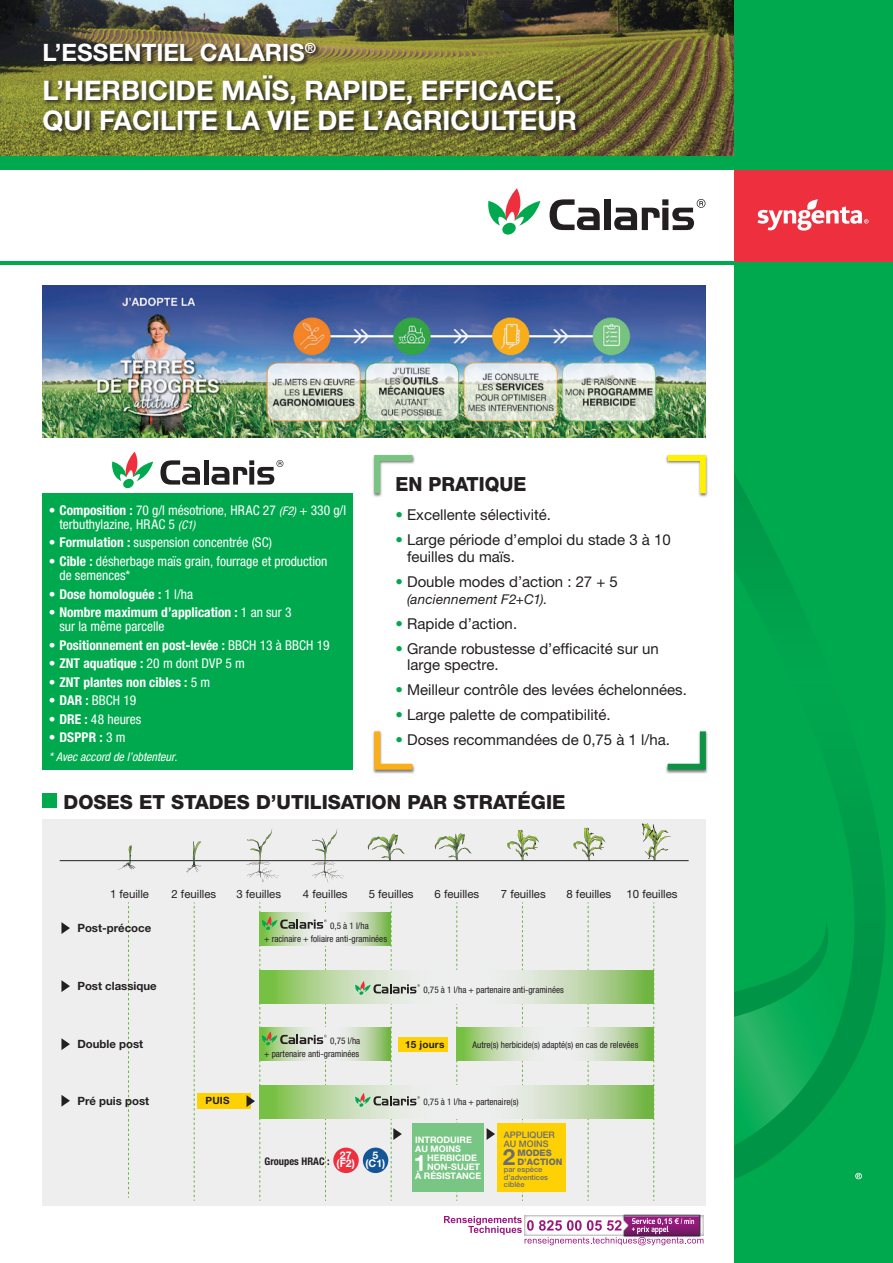
<style>
.page{position:relative;width:893px;height:1263px;background:#fff}
.page>*{position:absolute;margin:0;border:0;box-sizing:border-box;transform-origin:0 0}
.t1{font:700 27px/30px "Helvetica Neue LT";color:#fff}
.t2{font:700 24px "Helvetica Neue LT";color:#fff}
.t3{font:700 22.5px "Helvetica Neue LT";color:#fff}
.t4{font:700 22.5px "Helvetica Neue LT";color:#6c6d70}
.t5{font:800 19.5px "Helvetica Neue LT";color:#231f20}
.t6{font:15px/16.5px "Helvetica Neue LT";color:#231f20}
.t7{font:condensed 13.5px/14.2px "Helvetica Neue LT";color:#fff}
.t8{font:700 condensed 13.5px/14.2px "Helvetica Neue LT";color:#fff}
.t9{font:italic 13.5px "Helvetica Neue LT";letter-spacing:.015em;color:#231f20}
.t10{font:italic condensed 12px "Helvetica Neue LT";color:#fff}
.t11{font:11.4px "Helvetica Neue LT";color:#231f20}
.t12{font:700 11.4px "Helvetica Neue LT";color:#231f20}
.t13{font:700 condensed 10.5px "Helvetica Neue LT";color:#231f20}
.t14{font:700 10.5px "Helvetica Neue LT";color:#fff}
.t15{font:700 10.05px "Helvetica Neue LT";letter-spacing:.02em;color:#231f20}
.t16{font:condensed 9.15px/12.9px "Helvetica Neue LT";color:#231f20}
.t17{font:700 9px/9px "Helvetica Neue LT";color:#fff}
.t18{font:500 9px/9px "Helvetica Neue LT";color:#6c6d70}
.t19{font:800 9px/9px "Helvetica Neue LT";color:#6c6d70}
.t20{font:500 7.5px/7.5px "Helvetica Neue LT";color:#6c6d70}
.s1{font-weight:700;font-stretch:normal}
.s2{font-weight:700}
.s3{font-style:italic;font-size:12px}
.s4{font-stretch:normal}
.s5{font-weight:400}
.s6{color:#00a94e}
</style>
<div class="page">
<img style="left:43px;top:286px;width:663px;height:151px">
<img style="left:0;top:0;width:734px;height:156px">
<div style="left:734px;top:0;width:159px;height:1263px;background:#00a94e"></div>
<svg style="left:734px;top:473px;width:151px;height:706px"></svg>
<svg style="left:734px;top:936px;width:113px;height:209px"></svg>
<div style="left:734px;top:169px;width:159px;height:93px;background:#ee2f3e"></div>
<div style="left:0;top:156px;width:893px;height:14px;background:#00a94e"></div>
<hr style="left:0;top:262px;width:734px;height:3px;background:#00a94e">
<svg style="left:757px;top:199px;width:112px;height:32px"></svg>
<svg style="left:855px;top:1173px;width:7px;height:6px"></svg>
<svg style="left:550px;top:199px;width:50px;height:31px"></svg>
<div style="left:604px;top:199px;width:7px;height:31px;background:#231f20"></div>
<svg style="left:488px;top:188px;width:52px;height:47px"></svg>
<svg style="left:614px;top:199px;width:91px;height:31px"></svg>
<div style="left:43px;top:42px;width:538px;height:96px;background:#231f20;opacity:.75"></div>
<div style="left:43px;top:793px;width:14px;height:15px;background:#00a94e"></div>
<div style="left:665px;top:730px;width:44px;height:44px;background:#231f20;opacity:.6"></div>
<svg style="left:665px;top:730px;width:44px;height:43px"></svg>
<div style="left:372px;top:730px;width:43px;height:44px;background:#231f20;opacity:.6"></div>
<svg style="left:372px;top:730px;width:43px;height:43px"></svg>
<svg style="left:666px;top:455px;width:42px;height:42px"></svg>
<svg style="left:373px;top:455px;width:42px;height:42px"></svg>
<svg style="left:160px;top:460px;width:40px;height:25px"></svg>
<div style="left:204px;top:460px;width:5px;height:25px;background:#231f20"></div>
<svg style="left:112px;top:452px;width:41px;height:36px"></svg>
<svg style="left:211px;top:460px;width:72px;height:25px"></svg>
<div style="left:43px;top:493px;width:310px;height:277px;background:#00a94e"></div>
<div style="left:43px;top:819px;width:663px;height:386px;background:#eeeeef"></div>
<svg style="left:194px;top:902px;width:1px;height:299px"></svg>
<svg style="left:128px;top:902px;width:1px;height:296px"></svg>
<svg style="left:456px;top:902px;width:1px;height:299px"></svg>
<svg style="left:522px;top:902px;width:1px;height:299px"></svg>
<svg style="left:588px;top:902px;width:1px;height:299px"></svg>
<svg style="left:653px;top:902px;width:1px;height:299px"></svg>
<svg style="left:346px;top:912px;width:8px;height:33px"></svg>
<svg style="left:346px;top:1028px;width:8px;height:32px"></svg>
<svg style="left:456px;top:1028px;width:197px;height:32px"></svg>
<svg style="left:327px;top:970px;width:326px;height:33px"></svg>
<svg style="left:327px;top:1085px;width:326px;height:33px"></svg>
<div style="left:197px;top:1093px;width:54px;height:15px;background:#fed105"></div>
<svg style="left:61px;top:922px;width:9px;height:12px"></svg>
<svg style="left:61px;top:980px;width:9px;height:12px"></svg>
<svg style="left:61px;top:1038px;width:9px;height:12px"></svg>
<svg style="left:61px;top:1095px;width:9px;height:12px"></svg>
<svg style="left:118px;top:845px;width:17px;height:25px"></svg>
<svg style="left:246px;top:829px;width:33px;height:53px"></svg>
<svg style="left:573px;top:828px;width:32px;height:32px"></svg>
<svg style="left:507px;top:830px;width:32px;height:30px"></svg>
<svg style="left:642px;top:823px;width:29px;height:37px"></svg>
<svg style="left:367px;top:834px;width:38px;height:26px"></svg>
<hr style="left:60px;top:860px;width:629px;height:1px;background:#231f20">
<svg style="left:434px;top:833px;width:38px;height:27px"></svg>
<svg style="left:311px;top:829px;width:33px;height:54px"></svg>
<svg style="left:186px;top:841px;width:15px;height:32px"></svg>
<div style="left:399px;top:1038px;width:49px;height:14px;background:#fed105"></div>
<div style="left:333px;top:1147px;width:26px;height:26px;background:#ee2f3e;border-radius:50%"></div>
<svg style="left:487px;top:1128px;width:8px;height:12px"></svg>
<div style="left:412px;top:1123px;width:72px;height:69px;background:#78c584"></div>
<div style="left:497px;top:1123px;width:69px;height:69px;background:#fed105"></div>
<svg style="left:247px;top:902px;width:80px;height:299px"></svg>
<svg style="left:354px;top:902px;width:66px;height:299px"></svg>
<img style="left:623px;top:1214px;width:78px;height:1px">
<svg style="left:444px;top:1215px;width:260px;height:30px"></svg>
<h2 class="t2" style="left:43px;top:38px;width:275px">L’ESSENTIEL CALARIS<sup>®</sup></h2>
<h1 class="t1" style="left:43px;top:75px;width:536px">L’HERBICIDE MAÏS, RAPIDE, EFFICACE,<br>QUI FACILITE LA VIE DE L’AGRICULTEUR</h1>
<p class="t7" style="left:59px;top:502px;width:288px;text-indent:-11px"><span class="s1">•</span> <span class="s2">Composition :</span> 70 g/l mésotrione, HRAC 27 <span class="s3">(F2)</span> + 330 g/l terbuthylazine, HRAC 5 <span class="s3">(C1)</span></p>
<p class="t7" style="left:49px;top:535px;width:225px"><span class="s1">•</span> <span class="s2">Formulation :</span> suspension concentrée (SC)</p>
<p class="t7" style="left:59px;top:554px;width:270px;text-indent:-11px"><span class="s1">•</span> <span class="s2">Cible :</span> désherbage maïs grain, fourrage et production de semences*</p>
<p class="t8" style="left:49px;top:586px;width:146px"><span class="s4">•</span> Dose homologuée : <span class="s5">1 l/ha</span></p>
<p class="t8" style="left:59px;top:605px;width:234px;text-indent:-11px"><span class="s4">•</span> Nombre maximum d’application : <span class="s5">1 an sur 3 sur la même parcelle</span></p>
<p class="t8" style="left:49px;top:638px;width:282px"><span class="s4">•</span> Positionnement en post-levée : <span class="s5">BBCH 13 à BBCH 19</span></p>
<p class="t8" style="left:49px;top:656px;width:198px"><span class="s4">•</span> ZNT aquatique : <span class="s5">20 m dont DVP 5 m</span></p>
<p class="t8" style="left:49px;top:675px;width:163px"><span class="s4">•</span> ZNT plantes non cibles : <span class="s5">5 m</span></p>
<p class="t7" style="left:49px;top:693px;width:89px"><span class="s1">•</span> <span class="s2">DAR :</span> BBCH 19</p>
<p class="t7" style="left:49px;top:712px;width:94px"><span class="s1">•</span> <span class="s2">DRE :</span> 48 heures</p>
<p class="t8" style="left:49px;top:730px;width:78px"><span class="s4">•</span> DSPPR : <span class="s5">3 m</span></p>
<p class="t10" style="left:49px;top:750px;width:130px">* Avec accord de l’obtenteur.</p>
<h3 class="t5" style="left:395px;top:473px;width:133px">EN PRATIQUE</h3>
<p class="t6" style="left:395px;top:507px;width:157px"><span class="s6">•</span> Excellente sélectivité.</p>
<p class="t6" style="left:407px;top:532px;width:265px;text-indent:-12px"><span class="s6">•</span> Large période d’emploi du stade 3 à 10 feuilles du maïs.</p>
<p class="t6" style="left:395px;top:573px;width:224px"><span class="s6">•</span> Double modes d’action : 27 + 5</p>
<p class="t9" style="left:407px;top:591px;width:142px">(anciennement F2+C1).</p>
<p class="t6" style="left:395px;top:615px;width:123px"><span class="s6">•</span> Rapide d’action.</p>
<p class="t6" style="left:407px;top:640px;width:253px;text-indent:-12px"><span class="s6">•</span> Grande robustesse d’efficacité sur un large spectre.</p>
<p class="t6" style="left:395px;top:681px;width:293px"><span class="s6">•</span> Meilleur contrôle des levées échelonnées.</p>
<p class="t6" style="left:395px;top:706px;width:217px"><span class="s6">•</span> Large palette de compatibilité.</p>
<p class="t6" style="left:395px;top:731px;width:276px"><span class="s6">•</span> Doses recommandées de 0,75 à 1 l/ha.</p>
<h3 class="t5" style="left:64px;top:791px;width:504px">DOSES ET STADES D’UTILISATION PAR STRATÉGIE</h3>
<p class="t11" style="left:110px;top:887px;width:41px">1 feuille</p>
<p class="t11" style="left:303px;top:887px;width:46px">4 feuilles</p>
<p class="t11" style="left:171px;top:887px;width:46px">2 feuilles</p>
<p class="t11" style="left:236px;top:887px;width:46px">3 feuilles</p>
<p class="t11" style="left:369px;top:887px;width:46px">5 feuilles</p>
<p class="t11" style="left:434px;top:887px;width:46px">6 feuilles</p>
<p class="t11" style="left:501px;top:887px;width:46px">7 feuilles</p>
<p class="t11" style="left:566px;top:887px;width:46px">8 feuilles</p>
<p class="t11" style="left:626px;top:887px;width:53px">10 feuilles</p>
<p class="t12" style="left:77px;top:920px;width:75px">Post-précoce</p>
<p class="t16" style="left:264px;top:919px;width:125px;text-indent:66px">0,5 à 1 l/ha<br>+ racinaire + foliaire anti-graminées</p>
<p class="t12" style="left:77px;top:979px;width:81px">Post classique</p>
<p class="t16" style="left:423px;top:984px;width:142px">0,75 à 1 l/ha + partenaire anti-graminées</p>
<p class="t12" style="left:77px;top:1037px;width:67px">Double post</p>
<p class="t16" style="left:264px;top:1034px;width:98px;text-align:right">0,75 l/ha<br>+ partenaire anti-graminées</p>
<p class="t16" style="left:473px;top:1038px;width:167px">Autre(s) herbicide(s) adapté(s) en cas de relevées</p>
<p class="t15" style="left:405px;top:1038px;width:41px">15 jours</p>
<p class="t12" style="left:77px;top:1094px;width:73px">Pré puis post</p>
<p class="t15" style="left:206px;top:1094px;width:26px">PUIS</p>
<p class="t16" style="left:423px;top:1095px;width:97px">0,75 à 1 l/ha + partenaire(s)</p>
<p class="t13" style="left:265px;top:1154px;width:67px">Groupes HRAC :</p>
<p class="t14" style="left:340px;top:1149px;width:13px">27</p>
<p class="t14" style="left:337px;top:1157px;width:20px">(F2)</p>
<p class="t18" style="left:504px;top:1130px;width:53px">APPLIQUER<br>AU MOINS</p>
<p class="t19" style="left:517px;top:1148px;width:46px">MODES<br>D’ACTION</p>
<p class="t20" style="left:504px;top:1166px;width:46px">par espèce d’adventices ciblée</p>
<p class="t17" style="left:415px;top:1135px;width:58px">INTRODUIRE<br>AU MOINS</p>
<p class="t17" style="left:427px;top:1153px;width:51px">HERBICIDE</p>
<p class="t17" style="left:427px;top:1162px;width:54px">NON-SUJET</p>
<p class="t17" style="left:415px;top:1171px;width:68px">À RÉSISTANCE</p>
<p class="t14" style="left:373px;top:1149px;width:7px">5</p>
<h3 class="t3" style="left:414px;top:1148px;width:14px">1</h3>
<h3 class="t4" style="left:503px;top:1143px;width:14px">2</h3>
<p class="t14" style="left:366px;top:1157px;width:21px">(C1)</p>
</div>
